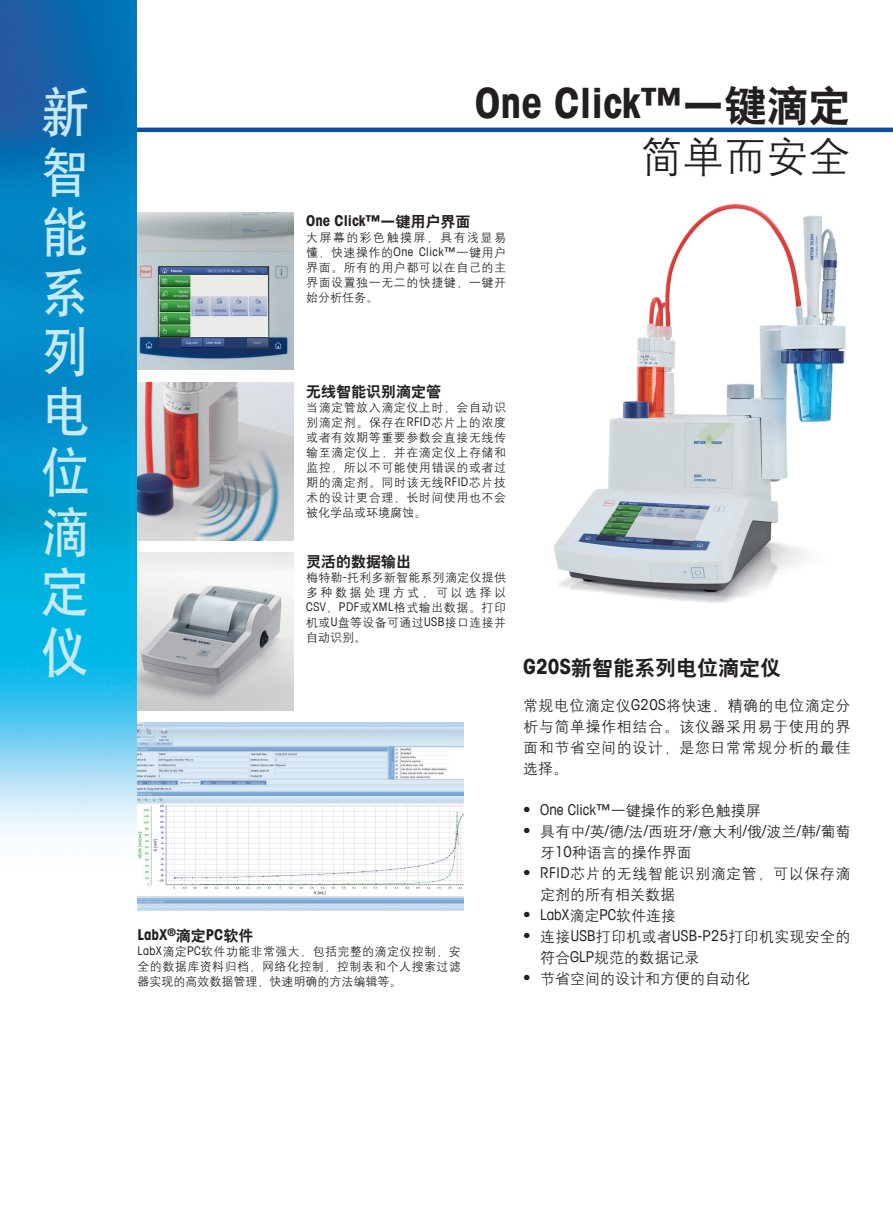
<style>
.page{position:relative;width:893px;height:1212px;background:#fff}
.page>*{position:absolute;margin:0;border:0;box-sizing:border-box;transform-origin:0 0}
.t1{font:54px/60px "H Yb 1 gj";color:#c6eafa;text-align:justify;scale:.88 1}
.t2{font:700 condensed 42px "Avant Garde Com";color:#231f20}
.t3{font:42px "H Yg 2 gj";color:#231f20}
.t4{font:21px "H Yb 2 gj";color:#231f20}
.t5{font:15px/21px "H Yg 2 gj";letter-spacing:.02em;color:#231f20}
.t6{font:condensed 15px "Avant Garde Com";color:#231f20}
.t7{font:15px/21px "H Yg 2 gj";letter-spacing:.04em;color:#231f20}
.t8{font:700 condensed 15px "Avant Garde Com";color:#231f20}
.t9{font:15px "H Yb 2 gj";color:#231f20}
.t10{font:15px "H Yg 2 gj";color:#231f20}
.t11{font:12px/15px "H Yg 2 gj";letter-spacing:.04em;color:#231f20;text-align:justify}
.s1{font-family:"H Yb 2 gj";font-weight:400;font-stretch:normal}
.s2{font-family:"Avant Garde Com";font-stretch:condensed}
.s3{font-family:"Avant Garde Com";font-weight:700;font-stretch:condensed}
.s4{font-family:"H Yg 2 gj";font-stretch:normal}
</style>
<div class="page">
<hr style="left:111px;top:128px;width:782px;height:4px;background:#0d4da1">
<img style="left:136px;top:553px;width:157px;height:157px">
<img style="left:136px;top:213px;width:157px;height:157px">
<img style="left:136px;top:723px;width:327px;height:187px">
<img style="left:136px;top:383px;width:157px;height:157px">
<img style="left:554px;top:204px;width:292px;height:399px">
<img style="left:0;top:0;width:136px;height:840px">
<h1 class="t1" style="left:41px;top:82px;width:56px">新智能系列电位滴定仪</h1>
<h2 class="t2" style="left:475px;top:76px;width:377px">One Click™<span class="s1">一键滴定</span></h2>
<h2 class="t3" style="left:640px;top:135px;width:211px">简单而安全</h2>
<p class="t8" style="left:306px;top:211px;width:166px">One Click™<span class="s1">一键用户界面</span></p>
<p class="t11" style="left:306px;top:229px;width:201px">大屏幕的彩色触摸屏，具有浅显易懂，快速操作的<span class="s2">One Click™</span>一键用户界面。所有的用户都可以在自己的主界面设置独一无二的快捷键，一键开始分析任务。</p>
<p class="t9" style="left:306px;top:384px;width:136px">无线智能识别滴定管</p>
<p class="t11" style="left:306px;top:400px;width:201px">当滴定管放入滴定仪上时，会自动识别滴定剂。保存在<span class="s2">RFID</span>芯片上的浓度或者有效期等重要参数会直接无线传输至滴定仪上，并在滴定仪上存储和监控，所以不可能使用错误的或者过期的滴定剂。同时该无线<span class="s2">RFID</span>芯片技术的设计更合理，长时间使用也不会被化学品或环境腐蚀。</p>
<p class="t9" style="left:306px;top:554px;width:106px">灵活的数据输出</p>
<p class="t11" style="left:306px;top:570px;width:201px">梅特勒<span class="s2">-</span>托利多新智能系列滴定仪提供多种数据处理方式，可以选择以<span class="s2">CSV</span>、<span class="s2">PDF</span>或<span class="s2">XML</span>格式输出数据。打印机或<span class="s2">U</span>盘等设备可通过<span class="s2">USB</span>接口连接并自动识别。</p>
<p class="t8" style="left:137px;top:925px;width:117px">LabX<sup>®</sup><span class="s1">滴定</span>PC<span class="s1">软件</span></p>
<p class="t11" style="left:137px;top:944px;width:325px"><span class="s2">LabX</span>滴定<span class="s2">PC</span>软件功能非常强大，包括完整的滴定仪控制，安全的数据库资料归档，网络化控制，控制表和个人搜索过滤器实现的高效数据管理，快速明确的方法编辑等。</p>
<h3 class="t4" style="left:523px;top:657px;width:259px"><span class="s3">G20S</span>新智能系列电位滴定仪</h3>
<p class="t5" style="left:523px;top:695px;width:329px;text-align:justify">常规电位滴定仪<span class="s2">G20S</span>将快速、精确的电位滴定分析与简单操作相结合。该仪器采用易于使用的界面和节省空间的设计，是您日常常规分析的最佳选择。</p>
<p class="t6" style="left:523px;top:801px;width:239px">• One Click™<span class="s4">一键操作的彩色触摸屏</span></p>
<p class="t5" style="left:540px;top:821px;width:312px;text-indent:-17px"><span class="s2">•</span> 具有中<span class="s2">/</span>英<span class="s2">/</span>德<span class="s2">/</span>法<span class="s2">/</span>西班牙<span class="s2">/</span>意大利<span class="s2">/</span>俄<span class="s2">/</span>波兰<span class="s2">/</span>韩<span class="s2">/</span>葡萄牙<span class="s2">10</span>种语言的操作界面</p>
<p class="t7" style="left:540px;top:863px;width:312px;text-indent:-17px"><span class="s2">• RFID</span>芯片的无线智能识别滴定管，可以保存滴定剂的所有相关数据</p>
<p class="t6" style="left:523px;top:906px;width:154px">• LabX<span class="s4">滴定</span>PC<span class="s4">软件连接</span></p>
<p class="t5" style="left:540px;top:926px;width:312px;text-indent:-17px"><span class="s2">•</span> 连接<span class="s2">USB</span>打印机或者<span class="s2">USB-P25</span>打印机实现安全的符合<span class="s2">GLP</span>规范的数据记录</p>
<p class="t10" style="left:523px;top:971px;width:229px"><span class="s2">•</span> 节省空间的设计和方便的自动化</p>
</div>
